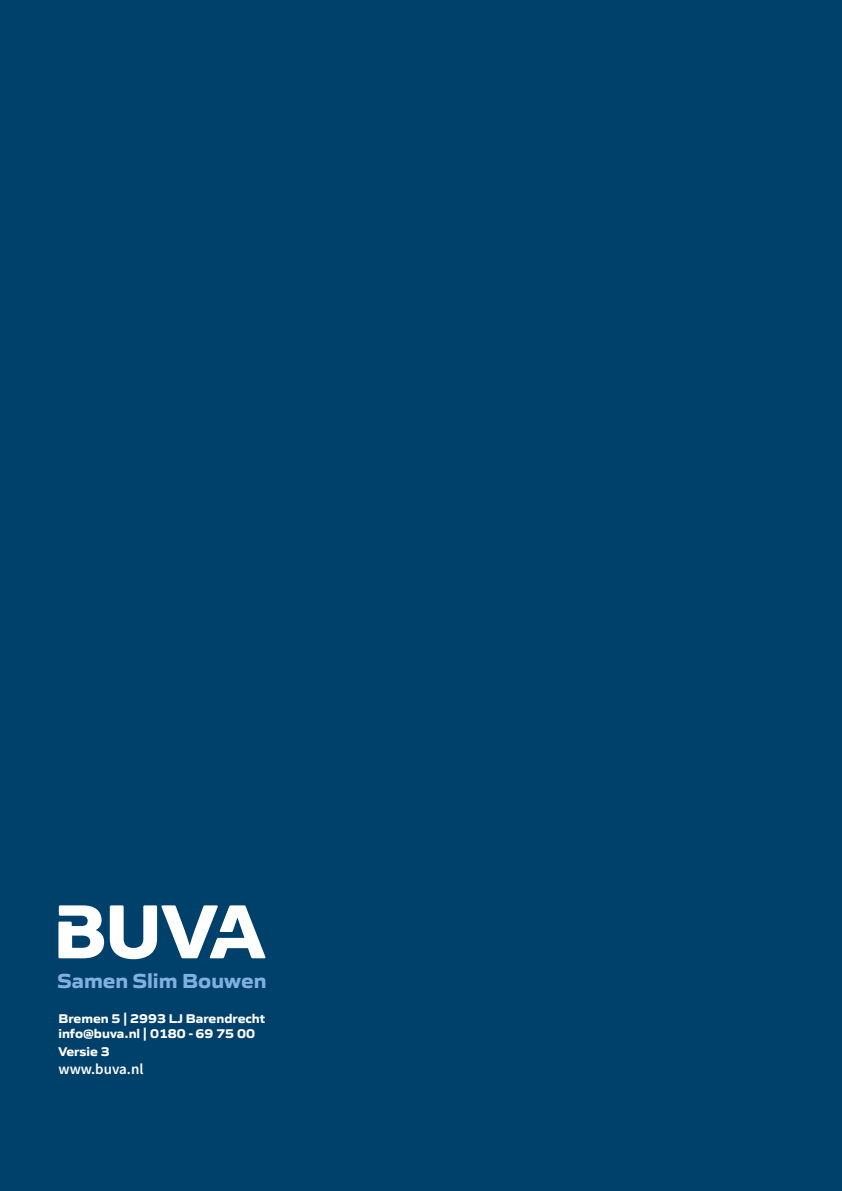
<style>
.page{position:relative;width:842px;height:1191px;background:#00416b}
.page>*{position:absolute;margin:0;border:0;box-sizing:border-box;transform-origin:0 0}
.t1{font:700 21px "Gomme Sans";color:#81b0de}
.t2{font:15px "Source Sans Variable";color:#fff}
.t3{font:700 13px/15.6px "Gomme Sans";color:#fff}
</style>
<div class="page">
<svg style="left:110px;top:905px;width:156px;height:54px"></svg>
<svg style="left:58px;top:905px;width:46px;height:53px"></svg>
<h1 class="t1" style="left:57px;top:964px;width:211px">Samen Slim Bouwen</h1>
<p class="t3" style="left:58px;top:1009px;width:208px">Bremen 5 | 2993 LJ Barendrecht info@buva.nl | 0180 - 69 75 00</p>
<p class="t3" style="left:58px;top:1042px;width:53px">Versie 3</p>
<p class="t2" style="left:58px;top:1060px;width:86px">www.buva.nl</p>
</div>
